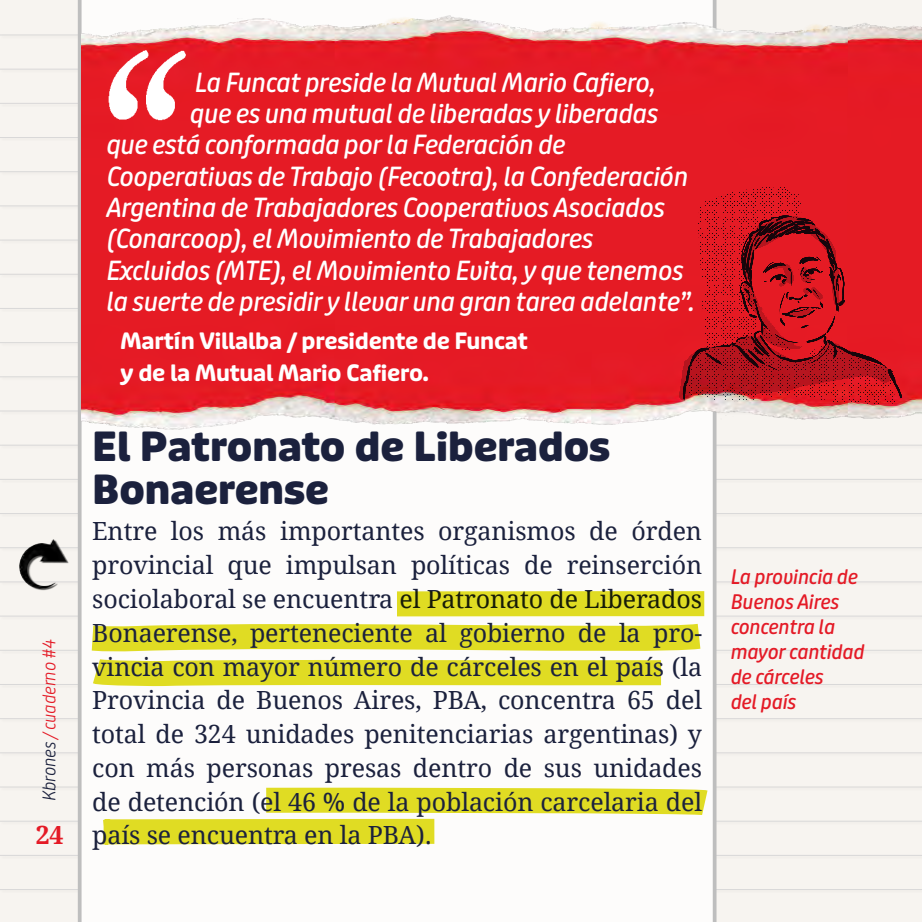
<style>
.page{position:relative;width:922px;height:922px;background:#fff}
.page>*{position:absolute;margin:0;border:0;box-sizing:border-box;transform-origin:0 0}
.TITULOS{font:700 expanded 40px/42.5px "Puffin Display Soft";color:#1b213d}
.TESTIMONIOS{font:italic 26.25px "Puffin Display Soft Medm";letter-spacing:-.015em;color:#fff}
.BASE_TEXTO{font:25px/33.8px "Droid Serif";letter-spacing:-.005em;color:#1b213d;text-align:justify}
.t1{font:700 25px "Droid Serif";color:#e41a26}
.quien_testimonia{font:700 22.5px "Puffin Display Soft";letter-spacing:-.01em;color:#fff}
.Testos_MARGEN{font:italic 20px/25px "Puffin Display Soft Medm";letter-spacing:-.01em;color:#e41a26}
.t2{font:italic 300 17.5px "Puffin Display Soft";letter-spacing:-.01em;color:#e41a26}
.s1{color:#1b213d}
</style>
<div class="page">
<div style="left:0;top:0;width:921px;height:921px;background:#f7f4f0"></div>
<div style="left:0;top:204px;width:921px;height:5px;background:#e9e7e4"></div>
<hr style="left:0;top:205px;width:921px;height:1px;background:#d9d8d8">
<div style="left:0;top:272px;width:921px;height:6px;background:#f2efeb"></div>
<hr style="left:0;top:274px;width:921px;height:1px;background:#d9d8d8">
<div style="left:0;top:136px;width:921px;height:5px;background:#f2efeb"></div>
<hr style="left:0;top:137px;width:921px;height:1px;background:#d9d8d8">
<div style="left:0;top:477px;width:921px;height:6px;background:#f3f0ec"></div>
<hr style="left:0;top:479px;width:921px;height:1px;background:#d9d8d8">
<div style="left:0;top:546px;width:921px;height:5px;background:#eceae7"></div>
<hr style="left:0;top:547px;width:921px;height:1px;background:#d9d8d8">
<div style="left:0;top:614px;width:921px;height:5px;background:#000;opacity:.1"></div>
<hr style="left:0;top:615px;width:921px;height:1px;background:#d9d8d8">
<div style="left:0;top:341px;width:921px;height:5px;background:#f0edea"></div>
<hr style="left:0;top:342px;width:921px;height:1px;background:#d9d8d8">
<div style="left:0;top:409px;width:921px;height:5px;background:#e7e5e2"></div>
<hr style="left:0;top:410px;width:921px;height:1px;background:#d9d8d8">
<div style="left:0;top:750px;width:921px;height:6px;background:#f2efeb"></div>
<hr style="left:0;top:752px;width:921px;height:1px;background:#d9d8d8">
<div style="left:0;top:819px;width:921px;height:5px;background:#000;opacity:.1"></div>
<hr style="left:0;top:820px;width:921px;height:1px;background:#d9d8d8">
<div style="left:0;top:682px;width:921px;height:6px;background:#000;opacity:.1"></div>
<hr style="left:0;top:683px;width:921px;height:1px;background:#d9d8d8">
<div style="left:0;top:887px;width:921px;height:5px;background:#000;opacity:.1"></div>
<hr style="left:0;top:888px;width:921px;height:1px;background:#d9d8d8">
<div style="left:0;top:67px;width:921px;height:6px;background:#f2efeb"></div>
<hr style="left:0;top:69px;width:921px;height:1px;background:#d9d8d8">
<div style="left:0;top:170px;width:921px;height:5px;background:#eeebe8"></div>
<hr style="left:0;top:171px;width:921px;height:1px;background:#d9d8d8">
<div style="left:0;top:238px;width:921px;height:6px;background:#000;opacity:.1"></div>
<hr style="left:0;top:239px;width:921px;height:1px;background:#d9d8d8">
<div style="left:0;top:306px;width:921px;height:6px;background:#f3f0ec"></div>
<hr style="left:0;top:308px;width:921px;height:1px;background:#d9d8d8">
<div style="left:0;top:101px;width:921px;height:6px;background:#f2efec"></div>
<hr style="left:0;top:103px;width:921px;height:1px;background:#d9d8d8">
<div style="left:0;top:511px;width:921px;height:6px;background:#f2efeb"></div>
<hr style="left:0;top:513px;width:921px;height:1px;background:#d9d8d8">
<div style="left:0;top:580px;width:921px;height:5px;background:#e8e5e3"></div>
<hr style="left:0;top:581px;width:921px;height:1px;background:#d9d8d8">
<div style="left:0;top:375px;width:921px;height:5px;background:#ebe9e6"></div>
<hr style="left:0;top:376px;width:921px;height:1px;background:#d9d8d8">
<div style="left:0;top:443px;width:921px;height:5px;background:#000;opacity:.1"></div>
<hr style="left:0;top:444px;width:921px;height:1px;background:#d9d8d8">
<div style="left:0;top:716px;width:921px;height:6px;background:#f2efeb"></div>
<hr style="left:0;top:718px;width:921px;height:1px;background:#d9d8d8">
<div style="left:0;top:785px;width:921px;height:5px;background:#e6e4e2"></div>
<hr style="left:0;top:786px;width:921px;height:1px;background:#d9d8d8">
<div style="left:0;top:853px;width:921px;height:5px;background:#000;opacity:.1"></div>
<hr style="left:0;top:854px;width:921px;height:1px;background:#d9d8d8">
<div style="left:0;top:648px;width:921px;height:5px;background:#000;opacity:.1"></div>
<hr style="left:0;top:649px;width:921px;height:1px;background:#d9d8d8">
<div style="left:0;top:33px;width:921px;height:6px;background:#f2efeb"></div>
<hr style="left:0;top:35px;width:921px;height:1px;background:#d9d8d8">
<div style="left:78px;top:0;width:638px;height:921px;background:#fdfcfb"></div>
<img style="left:17px;top:539px;width:52px;height:51px">
<img style="left:82px;top:0;width:839px;height:443px">
<img style="left:654px;top:170px;width:264px;height:252px">
<img style="left:103px;top:41px;width:87px;height:87px">
<svg style="left:91px;top:785px;width:623px;height:62px"></svg>
<svg style="left:89px;top:588px;width:617px;height:100px"></svg>
<p class="t2" style="left:39px;top:801px;width:164px;rotate:-90deg"><span class="s1">Kbrones</span> / cuaderno #4</p>
<p class="t1" style="left:36px;top:817px;width:29px">24</p>
<p class="TESTIMONIOS" style="left:195px;top:67px;width:462px">La Funcat preside la Mutual Mario Cafiero,</p>
<p class="TESTIMONIOS" style="left:190px;top:98px;width:470px">que es una mutual de liberadas y liberadas</p>
<p class="TESTIMONIOS" style="left:106px;top:129px;width:460px">que está conformada por la Federación de</p>
<p class="TESTIMONIOS" style="left:106px;top:161px;width:583px">Cooperativas de Trabajo (Fecootra), la Confederación</p>
<p class="TESTIMONIOS" style="left:106px;top:192px;width:560px">Argentina de Trabajadores Cooperativos Asociados</p>
<p class="TESTIMONIOS" style="left:106px;top:223px;width:488px">(Conarcoop), el Movimiento de Trabajadores</p>
<p class="TESTIMONIOS" style="left:106px;top:254px;width:578px">Excluidos (MTE), el Movimiento Evita, y que tenemos</p>
<p class="TESTIMONIOS" style="left:106px;top:286px;width:590px">la suerte de presidir y llevar una gran tarea adelante”.</p>
<p class="quien_testimonia" style="left:120px;top:327px;width:408px">Martín Villalba / presidente de Funcat</p>
<p class="quien_testimonia" style="left:120px;top:359px;width:310px">y de la Mutual Mario Cafiero.</p>
<p class="TITULOS" style="left:92px;top:427px;width:519px">El Patronato de Liberados<br>Bonaerense</p>
<p class="BASE_TEXTO" style="left:92px;top:514px;width:611px">Entre los más importantes organismos de órden provincial que impulsan políticas de reinserción sociolaboral se encuentra el Patronato de Liberados Bonaerense, perteneciente al gobierno de la pro&shy;vincia con mayor número de cárceles en el país (la Provincia de Buenos Aires, PBA, concentra 65 del total de 324 unidades penitenciarias argentinas) y con más personas presas dentro de sus unidades de detención (el 46 % de la población carcelaria del país se encuentra en la PBA).</p>
<p class="Testos_MARGEN" style="left:730px;top:564px;width:135px">La provincia de<br>Buenos Aires concentra la mayor cantidad</p>
<p class="Testos_MARGEN" style="left:730px;top:664px;width:95px">de cárceles</p>
<p class="Testos_MARGEN" style="left:730px;top:689px;width:67px">del país</p>
</div>
